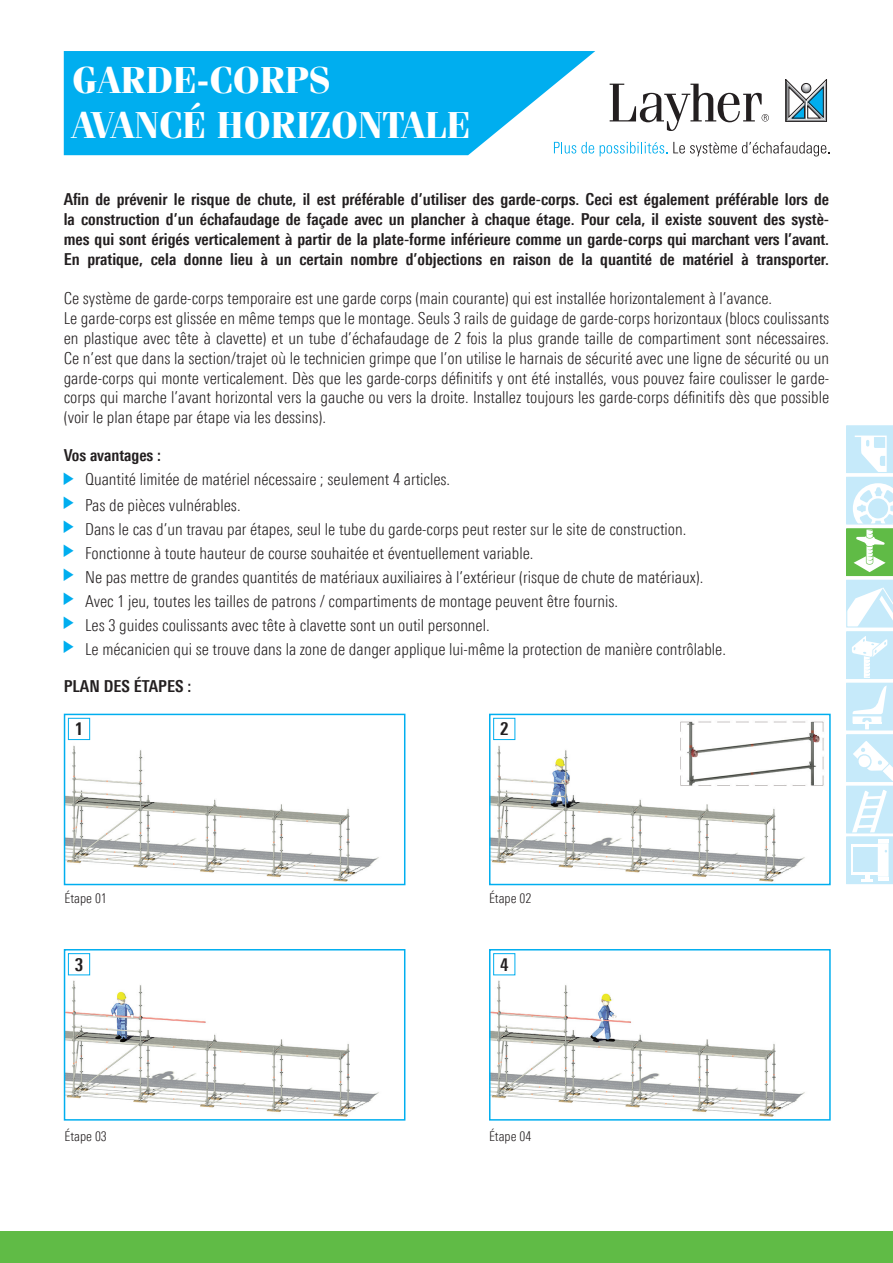
<style>
.page{position:relative;width:893px;height:1263px;background:#fff}
.page>*{position:absolute;margin:0;border:0;box-sizing:border-box;transform-origin:0 0}
.t1{font:700 37.5px/45px "Fenice Pro ITC";color:#fff}
.t2{font:700 18px "Linotype Univers 620 Cn";color:#231f20}
.t3{font:300 16.5px/19.8px "Linotype Univers 320 Cn";color:#231f20}
.t4{font:700 16.5px/19.8px "Linotype Univers 620 Cn";color:#231f20;text-align:justify}
.t5{font:300 13.5px "Linotype Univers 320 Cn";color:#231f20}
</style>
<div class="page">
<img style="left:67px;top:717px;width:312px;height:165px">
<div style="left:64px;top:714px;width:341px;height:171px;border:2px solid #00aeef"></div>
<img style="left:492px;top:717px;width:332px;height:165px">
<div style="left:489px;top:714px;width:342px;height:171px;border:2px solid #00aeef"></div>
<div style="left:68px;top:718px;width:22px;height:22px;border:1px solid #00aeef"></div>
<div style="left:493px;top:718px;width:22px;height:22px;border:1px solid #00aeef"></div>
<img style="left:67px;top:953px;width:312px;height:164px">
<div style="left:64px;top:949px;width:341px;height:171px;border:2px solid #00aeef"></div>
<img style="left:492px;top:953px;width:313px;height:164px">
<div style="left:489px;top:949px;width:342px;height:171px;border:2px solid #00aeef"></div>
<div style="left:68px;top:953px;width:22px;height:22px;border:1px solid #00aeef"></div>
<div style="left:493px;top:953px;width:22px;height:22px;border:1px solid #00aeef"></div>
<svg style="left:64px;top:51px;width:531px;height:104px;background:#1cb7f0"></svg>
<svg style="left:610px;top:84px;width:159px;height:47px"></svg>
<svg style="left:554px;top:142px;width:40px;height:12px"></svg>
<svg style="left:600px;top:142px;width:67px;height:14px"></svg>
<svg style="left:673px;top:142px;width:157px;height:14px"></svg>
<svg style="left:785px;top:79px;width:42px;height:43px"></svg>
<svg style="left:846px;top:425px;width:47px;height:459px"></svg>
<div style="left:0;top:1231px;width:893px;height:32px;background:#60bb46"></div>
<h1 class="t1" style="left:71px;top:58px;width:400px">GARDE-CORPS<br>AVANCÉ HORIZONTALE</h1>
<p class="t4" style="left:64px;top:189px;width:767px">Afin de prévenir le risque de chute, il est préférable d’utiliser des garde-corps. Ceci est également préférable lors de la construction d’un échafaudage de façade avec un plancher à chaque étage. Pour cela, il existe souvent des systè&shy;mes qui sont érigés verticalement à partir de la plate-forme inférieure comme un garde-corps qui marchant vers l’avant.<br>En pratique, cela donne lieu à un certain nombre d’objections en raison de la quantité de matériel à transporter.</p>
<p class="t3" style="left:64px;top:289px;width:767px">Ce système de garde-corps temporaire est une garde corps (main courante) qui est installée horizontalement à l’avance.<br>Le garde-corps est glissée en même temps que le montage. Seuls 3 rails de guidage de garde-corps horizontaux (blocs coulissants en plastique avec tête à clavette) et un tube d’échafaudage de 2 fois la plus grande taille de compartiment sont nécessaires.<br>Ce n’est que dans la section/trajet où le technicien grimpe que l’on utilise le harnais de sécurité avec une ligne de sécurité ou un garde-corps qui monte verticalement. Dès que les garde-corps définitifs y ont été installés, vous pouvez faire coulisser le garde&shy;corps qui marche l’avant horizontal vers la gauche ou vers la droite. Installez toujours les garde-corps définitifs dès que possible (voir le plan étape par étape via les dessins).</p>
<p class="t4" style="left:64px;top:445px;width:99px">Vos avantages :</p>
<p class="t3" style="left:85px;top:466px;width:367px;line-height:25.5px">Quantité limitée de matériel nécessaire ; seulement 4 articles.<br>Pas de pièces vulnérables.</p>
<p class="t3" style="left:85px;top:517px;width:642px;line-height:24px">Dans le cas d’un travau par étapes, seul le tube du garde-corps peut rester sur le site de construction.<br>Fonctionne à toute hauteur de course souhaitée et éventuellement variable.<br>Ne pas mettre de grandes quantités de matériaux auxiliaires à l’extérieur (risque de chute de matériaux).<br>Avec 1 jeu, toutes les tailles de patrons / compartiments de montage peuvent être fournis.<br>Les 3 guides coulissants avec tête à clavette sont un outil personnel.<br>Le mécanicien qui se trouve dans la zone de danger applique lui-même la protection de manière contrôlable.</p>
<p class="t4" style="left:64px;top:676px;width:129px">PLAN DES ÉTAPES :</p>
<p class="t2" style="left:75px;top:718px;width:10px">1</p>
<p class="t2" style="left:500px;top:718px;width:10px">2</p>
<p class="t5" style="left:65px;top:890px;width:44px">Étape 01</p>
<p class="t5" style="left:489px;top:890px;width:44px">Étape 02</p>
<p class="t2" style="left:75px;top:954px;width:10px">3</p>
<p class="t2" style="left:500px;top:954px;width:10px">4</p>
<p class="t5" style="left:65px;top:1128px;width:44px">Étape 03</p>
<p class="t5" style="left:489px;top:1128px;width:44px">Étape 04</p>
</div>
